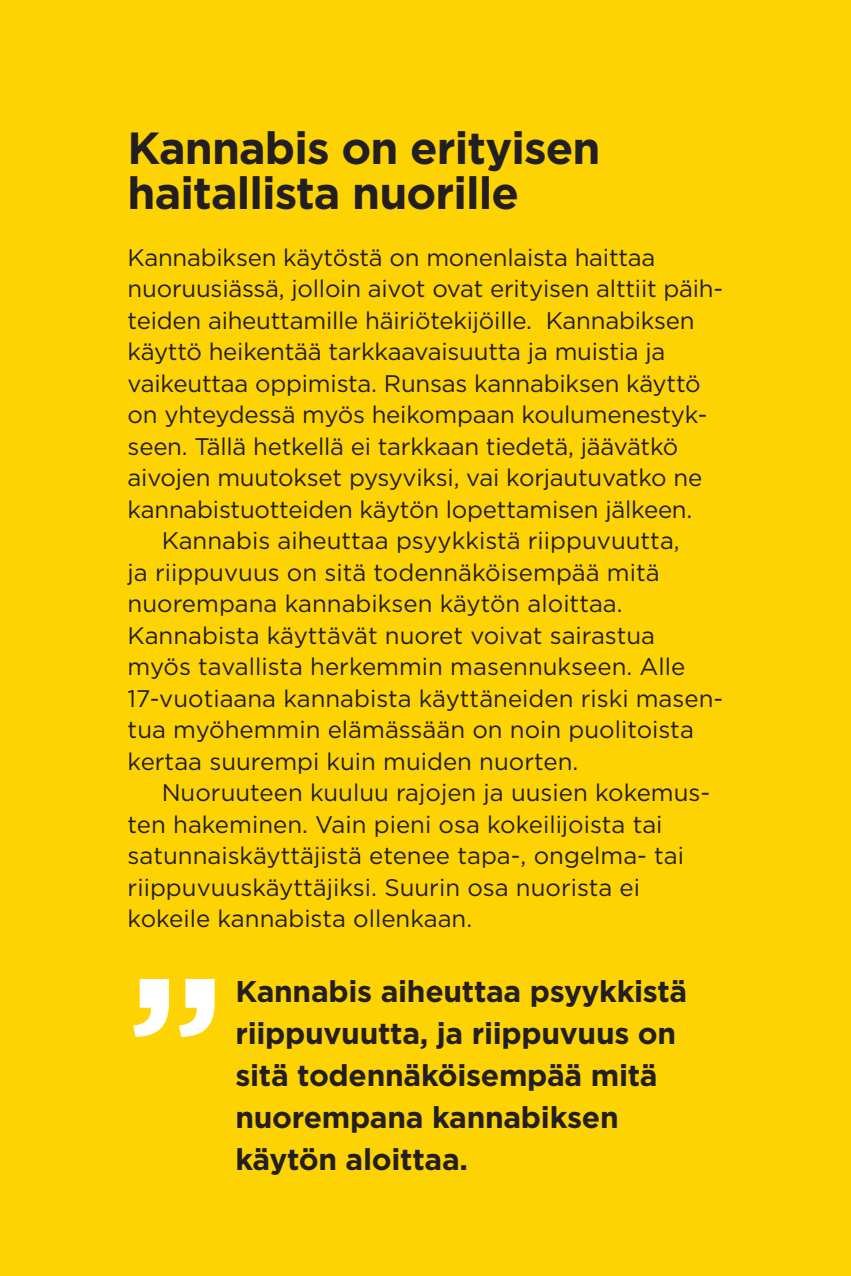
<style>
.page{position:relative;width:851px;height:1276px;background:#fff}
.page>*{position:absolute;margin:0;border:0;box-sizing:border-box;transform-origin:0 0}
.leipis{font:700 180px "Gotham";color:#fff}
.otsikko{font:700 45px/45px "Gotham";letter-spacing:-.02em;color:#231f20}
.leipis-2{font:700 30px/42px "Gotham";letter-spacing:-.01em;color:#231f20}
.leipis_SIS{font:24px/31.5px "Gotham";color:#231f20}
.leipis-3{font:24px/31.5px "Gotham";letter-spacing:-.01em;color:#231f20}
</style>
<div class="page">
<div style="left:0;top:0;width:850px;height:1276px;background:#fed304"></div>
<p class="otsikko" style="left:128px;top:125px;width:474px">Kannabis on erityisen haitallista nuorille</p>
<p class="leipis-3" style="left:128px;top:241px;width:597px">Kannabiksen käytöstä on monenlaista haittaa nuoruusiässä, jolloin aivot ovat erityisen alttiit päih&shy;teiden aiheuttamille häiriötekijöille. Kannabiksen käyttö heikentää tarkkaavaisuutta ja muistia ja vaikeuttaa oppimista. Runsas kannabiksen käyttö on yhteydessä myös heikompaan koulumenestyk&shy;seen. Tällä hetkellä ei tarkkaan tiedetä, jäävätkö aivojen muutokset pysyviksi, vai korjautuvatko ne kannabistuotteiden käytön lopettamisen jälkeen.</p>
<p class="leipis_SIS" style="left:128px;top:524px;width:597px;text-indent:34px">Kannabis aiheuttaa psyykkistä riippuvuutta,<br>ja riippuvuus on sitä todennäköisempää mitä nuorempana kannabiksen käytön aloittaa.<br>Kannabista käyttävät nuoret voivat sairastua myös tavallista herkemmin masennukseen. Alle 17-vuotiaana kannabista käyttäneiden riski masen&shy;tua myöhemmin elämässään on noin puolitoista kertaa suurempi kuin muiden nuorten.</p>
<p class="leipis_SIS" style="left:128px;top:776px;width:584px;text-indent:34px">Nuoruuteen kuuluu rajojen ja uusien kokemus&shy;ten hakeminen. Vain pieni osa kokeilijoista tai satunnaiskäyttäjistä etenee tapa-, ongelma- tai riippuvuuskäyttäjiksi. Suurin osa nuorista ei kokeile kannabista ollenkaan.</p>
<p class="leipis" style="left:128px;top:922px;width:99px">”</p>
<p class="leipis-2" style="left:235px;top:970px;width:453px">Kannabis aiheuttaa psyykkistä riippuvuutta, ja riippuvuus on sitä todennäköisempää mitä nuorempana kannabiksen käytön aloittaa.</p>
</div>
